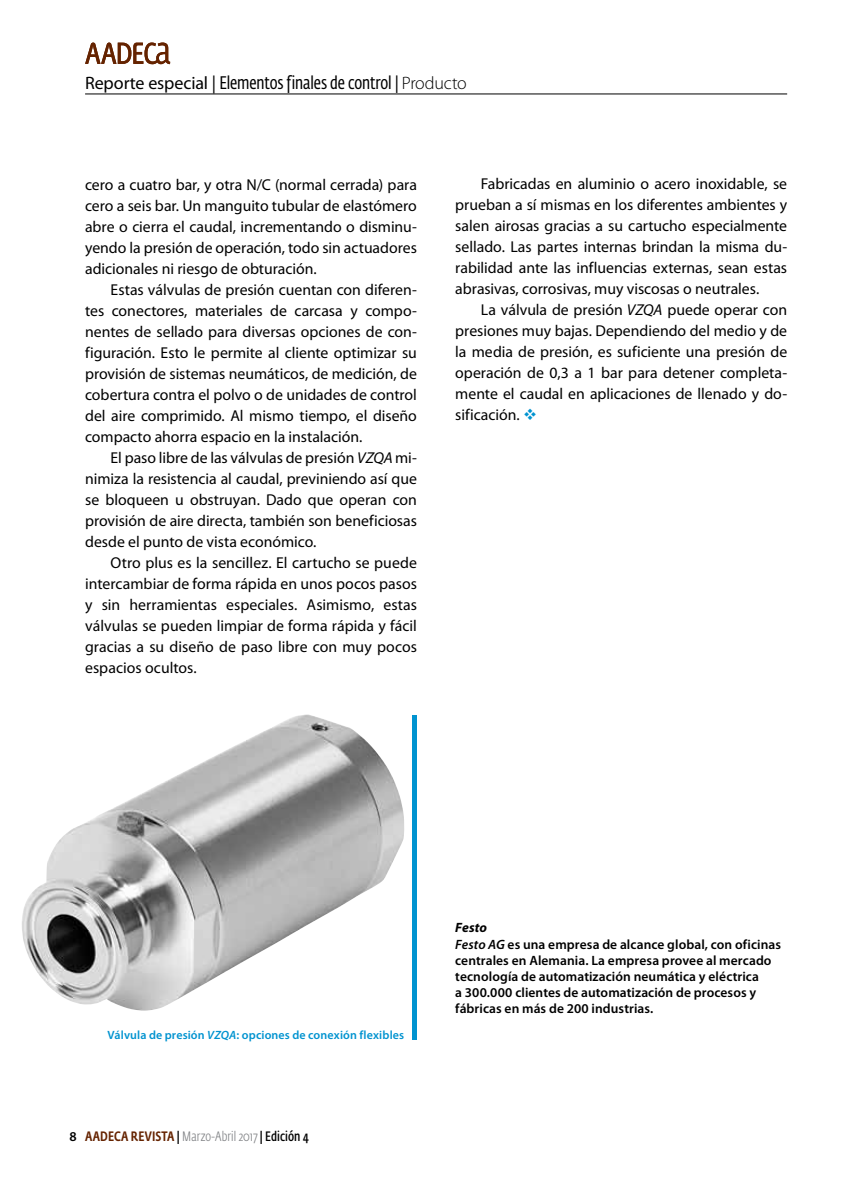
<style>
.page{position:relative;width:851px;height:1191px;background:#fff}
.page>*{position:absolute;margin:0;border:0;box-sizing:border-box;transform-origin:0 0}
.t1{font:18px "Fedra Sans Cond Std";letter-spacing:-.005em;color:#000}
.t2{font:15.75px/21px "Myriad Pro";color:#000;text-align:justify}
.t3{font:600 13.5px/16.2px "Myriad Pro";letter-spacing:.005em;color:#000}
.t4{font:300 13.5px "Fedra Sans Cond Std";letter-spacing:.005em;color:#808285}
.t5{font:600 12px "Myriad Pro";letter-spacing:.01em;color:#0093d0}
.s1{font-family:"Myriad Pro"}
.s2{font-family:"Myriad Pro";font-weight:300}
.s3{font-style:italic}
.s4{color:#0093d0}
.s5{font-family:"Myriad Pro";font-weight:600;color:#000}
.s6{font-weight:500;color:#652300}
.s7{font-weight:500;color:#000}
.s8{font-weight:600;color:#000}
.s9{font-weight:700;font-style:italic}
</style>
<div class="page">
<svg style="left:85px;top:43px;width:85px;height:21px"></svg>
<img style="left:22px;top:714px;width:382px;height:296px">
<div style="left:412px;top:714px;width:5px;height:325px;background:#0093d0"></div>
<hr style="left:85px;top:94px;width:702px;height:1px;background:#000">
<p class="t1" style="left:85px;top:72px;width:383px"><span class="s1">Reporte especial |</span> Elementos finales de control | <span class="s2">Producto</span></p>
<p class="t2" style="left:85px;top:174px;width:333px">cero a cuatro bar, y otra N/C (normal cerrada) para cero a seis bar. Un manguito tubular de elastómero abre o cierra el caudal, incrementando o disminu&shy;yendo la presión de operación, todo sin actuadores adicionales ni riesgo de obturación.</p>
<p class="t2" style="left:85px;top:279px;width:333px;text-indent:25px">Estas válvulas de presión cuentan con diferen&shy;tes conectores, materiales de carcasa y compo&shy;nentes de sellado para diversas opciones de con&shy;figuración. Esto le permite al cliente optimizar su provisión de sistemas neumáticos, de medición, de cobertura contra el polvo o de unidades de control del aire comprimido. Al mismo tiempo, el diseño compacto ahorra espacio en la instalación.</p>
<p class="t2" style="left:85px;top:447px;width:333px;text-indent:26px">El paso libre de las válvulas de presión <span class="s3">VZQA</span> mi&shy;nimiza la resistencia al caudal, previniendo así que se bloqueen u obstruyan. Dado que operan con provisión de aire directa, también son beneficiosas desde el punto de vista económico.</p>
<p class="t2" style="left:85px;top:552px;width:333px;text-indent:26px">Otro plus es la sencillez. El cartucho se puede intercambiar de forma rápida en unos pocos pasos y sin herramientas especiales. Asimismo, estas válvulas se pueden limpiar de forma rápida y fácil gracias a su diseño de paso libre con muy pocos espacios ocultos.</p>
<p class="t2" style="left:455px;top:174px;width:333px;text-indent:26px">Fabricadas en aluminio o acero inoxidable, se prueban a sí mismas en los diferentes ambientes y salen airosas gracias a su cartucho especialmente sellado. Las partes internas brindan la misma du&shy;rabilidad ante las influencias externas, sean estas abrasivas, corrosivas, muy viscosas o neutrales.</p>
<p class="t2" style="left:455px;top:300px;width:333px;text-indent:25px">La válvula de presión <span class="s3">VZQA</span> puede operar con presiones muy bajas. Dependiendo del medio y de la media de presión, es suficiente una presión de operación de 0,3 a 1 bar para detener completa&shy;mente el caudal en aplicaciones de llenado y do&shy;sificación. <span class="s4">❖</span></p>
<p class="t5" style="left:107px;top:1028px;width:298px">Válvula de presión <span class="s3">VZQA</span>: opciones de conexión flexibles</p>
<p class="t4" style="left:69px;top:1128px;width:241px"><span class="s5">8</span> <span class="s6">AADECA REVISTA</span> <span class="s7">|</span> Marzo-Abril 2017 <span class="s7">|</span> <span class="s8">Edición 4</span></p>
<p class="t3" style="left:455px;top:920px;width:327px"><span class="s9">Festo<br></span><span class="s3">Festo AG</span> es una empresa de alcance global, con oficinas centrales en Alemania. La empresa provee al mercado tecnología de automatización neumática y eléctrica<br>a 300.000 clientes de automatización de procesos y fábricas en más de 200 industrias.</p>
</div>
